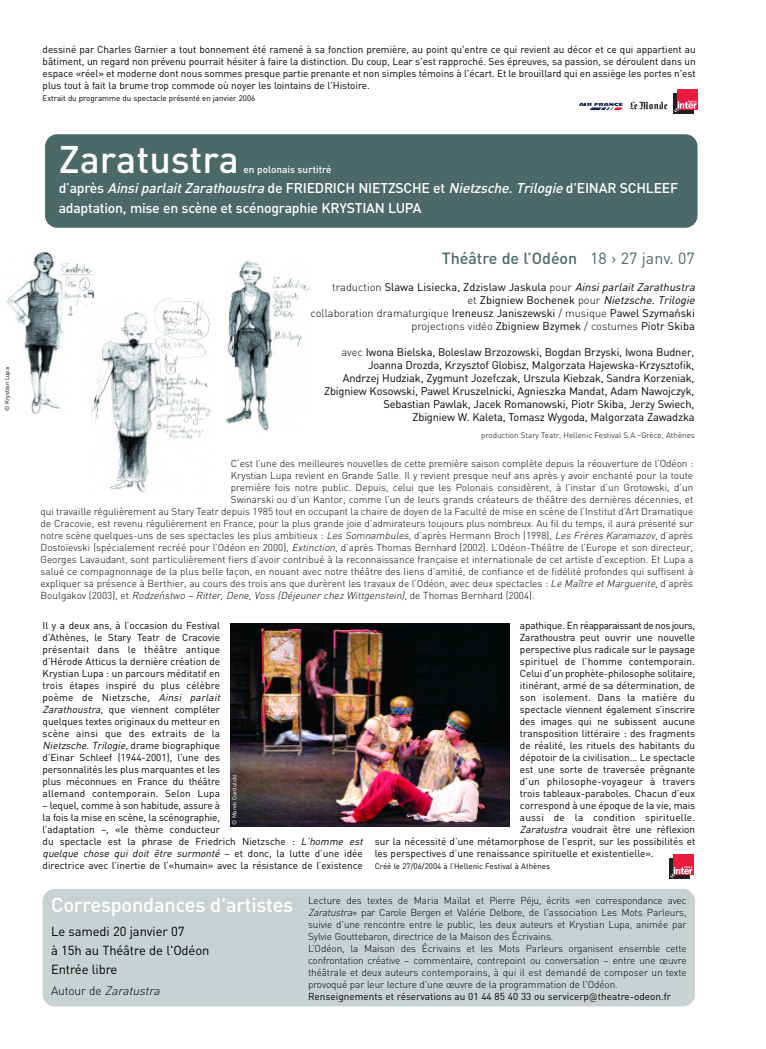
<style>
.page{position:relative;width:766px;height:1049px;background:#fff}
.page>*{position:absolute;margin:0;border:0;box-sizing:border-box;transform-origin:0 0}
.t1{font:500 38px "DIN";color:#fff}
.t2{font:500 20px "DIN";letter-spacing:-.01em;color:#fff}
.t3{font:500 16px "DIN";color:#4b6968}
.t4{font:500 14px/20.1px "DIN";letter-spacing:-.015em;color:#fff}
.t5{font:13px/19px "DIN";letter-spacing:-.01em;color:#000}
.t6{font:italic 300 12px "DIN";color:#000}
.t7{font:12px "DIN";color:#000}
.t8{font:11px/13px "DIN";letter-spacing:-.01em;color:#000;text-align:right}
.t9{font:300 10px/12px "DIN";letter-spacing:-.005em;color:#000}
.t10{font:10px/12px "DIN";color:#000}
.t11{font:10px "DIN";letter-spacing:.02em;color:#000}
.t12{font:italic 300 10px "DIN";color:#000}
.t13{font:10px "DIN";letter-spacing:-.035em;color:#000}
.t14{font:500 10px "DIN";color:#fff}
.t15{font:8px "DIN";letter-spacing:-.005em;color:#000}
.t16{font:300 8px "DIN";color:#000}
.t17{font:6px "DIN";color:#fff}
.t18{font:6px "DIN";color:#000}
.s1{font-style:italic}
.s2{font-weight:400}
.s3{font-weight:300}
.s4{font-style:normal}
.s5{font-family:"Gravur Condensed"}
</style>
<div class="page">
<img style="left:225px;top:259px;width:85px;height:171px">
<div style="left:43px;top:889px;width:651px;height:117px;background:#c9d2d2;border-radius:12px"></div>
<div style="left:45px;top:134px;width:652px;height:94px;background:#4b6968;border-radius:12px"></div>
<svg style="left:580px;top:102px;width:43px;height:9px"></svg>
<svg style="left:579px;top:103px;width:43px;height:7px"></svg>
<svg style="left:629px;top:89px;width:69px;height:25px"></svg>
<img style="left:230px;top:623px;width:280px;height:204px">
<svg style="left:669px;top:854px;width:25px;height:25px"></svg>
<img style="left:7px;top:252px;width:87px;height:162px">
<img style="left:87px;top:298px;width:125px;height:194px">
<p class="t18" style="left:4px;top:411px;width:45px;rotate:-90deg">© Krystian Lupa</p>
<p class="t10" style="left:43px;top:44px;width:654px;text-align:justify">dessiné par Charles Garnier a tout bonnement été ramené à sa fonction première, au point qu'entre ce qui revient au décor et ce qui appartient au bâtiment, un regard non prévenu pourrait hésiter à faire la distinction. Du coup, Lear s'est rapproché. Ses épreuves, sa passion, se déroulent dans un espace «réel» et moderne dont nous sommes presque partie prenante et non simples témoins à l'écart. Et le brouillard qui en assiège les portes n'est plus tout à fait la brume trop commode où noyer les lointains de l'Histoire.</p>
<p class="t15" style="left:43px;top:94px;width:214px">Extrait du programme du spectacle présenté en janvier 2006</p>
<h1 class="t1" style="left:59px;top:137px;width:182px">Zaratustra</h1>
<p class="t14" style="left:243px;top:163px;width:90px">en polonais surtitré</p>
<h3 class="t4" style="left:59px;top:178px;width:621px">d’après <span class="s1">AinsiparlaitZarathoustra</span>de FRIEDRICH NIETZSCHE et <span class="s1">Nietzsche.Trilogie</span>d'EINAR SCHLEEF adaptation, mise en scène et scénographie KRYSTIAN LUPA</h3>
<h3 class="t3" style="left:441px;top:249px;width:254px">Théâtre de l’Odéon <span class="s2">18 › 27 janv. 07</span></h3>
<p class="t8" style="left:310px;top:280px;width:388px"><span class="s3">traduction</span> Slawa Lisiecka, Zdzislaw Jaskula <span class="s3">pour</span> <span class="s1">Ainsi parlait Zarathustra<br></span><span class="s3">et</span> Zbigniew Bochenek <span class="s3">pour</span> <span class="s1">Nietzsche. Trilogie<br></span><span class="s3">collaboration dramaturgique</span> Ireneusz Janiszewski <span class="s3">/ musique</span> Pawel Szymanski <span class="s3">projections vidéo</span> Zbigniew Bzymek <span class="s3">/ costumes</span> Piotr Skiba</p>
<p class="t8" style="left:324px;top:345px;width:372px"><span class="s3">avec</span> Iwona Bielska, Boleslaw Brzozowski, Bogdan Brzyski, Iwona Budner, Joanna Drozda, Krzysztof Globisz, Malgorzata Hajewska-Krzysztofik,<br>Andrzej Hudziak, Zygmunt Jozefczak, Urszula Kiebzak, Sandra Korzeniak, Zbigniew Kosowski, Pawel Kruszelnicki, Agnieszka Mandat, Adam Nawojczyk, Sebastian Pawlak, Jacek Romanowski, Piotr Skiba, Jerzy Swiech,<br>Zbigniew W. Kaleta, Tomasz Wygoda, Malgorzata Zawadzka</p>
<p class="t16" style="left:481px;top:430px;width:215px">production Stary Teatr, Hellenic Festival S.A.–Grèce, Athènes</p>
<p class="t7" style="left:674px;top:306px;width:7px">´</p>
<p class="t9" style="left:231px;top:457px;width:464px">C’est l’une des meilleures nouvelles de cette première saison complète depuis la réouverture de l’Odéon :</p>
<p class="t9" style="left:231px;top:469px;width:463px">Krystian Lupa revient en Grande Salle. Il y revient presque neuf ans après y avoir enchanté pour la toute</p>
<p class="t9" style="left:231px;top:481px;width:464px">première fois notre public. Depuis, celui que les Polonais considèrent, à l’instar d’un Grotowski, d’un</p>
<p class="t9" style="left:231px;top:493px;width:464px">Swinarski ou d’un Kantor, comme l’un de leurs grands créateurs de théâtre des dernières décennies, et</p>
<p class="t9" style="left:41px;top:505px;width:654px">qui travaille régulièrement au Stary Teatr depuis 1985 tout en occupant la chaire de doyen de la Faculté de mise en scène de l’Institut d’Art Dramatique</p>
<p class="t9" style="left:41px;top:517px;width:654px">de Cracovie, est revenu régulièrement en France, pour la plus grande joie d’admirateurs toujours plus nombreux. Au fil du temps, il aura présenté sur</p>
<p class="t9" style="left:41px;top:529px;width:653px">notre scène quelques-uns de ses spectacles les plus ambitieux : <span class="s1">Les Somnambules</span>, d’après Hermann Broch (1998), <span class="s1">Les Frères Karamazov</span>, d’après</p>
<p class="t9" style="left:41px;top:541px;width:654px">Dostoïevski (spécialement recréé pour l’Odéon en 2000), <span class="s1">Extinction</span>, d’après Thomas Bernhard (2002). L’Odéon-Théâtre de l’Europe et son directeur,</p>
<p class="t9" style="left:41px;top:553px;width:654px">Georges Lavaudant, sont particulièrement fiers d’avoir contribué à la reconnaissance française et internationale de cet artiste d’exception. Et Lupa a</p>
<p class="t9" style="left:41px;top:565px;width:654px">salué ce compagnonnage de la plus belle façon, en nouant avec notre théâtre des liens d’amitié, de confiance et de fidélité profondes qui suffisent à</p>
<p class="t9" style="left:41px;top:577px;width:653px">expliquer sa présence à Berthier, au cours des trois ans que durèrent les travaux de l’Odéon, avec deux spectacles : <span class="s1">Le Maître etMarguerite</span>, d’après</p>
<p class="t12" style="left:41px;top:590px;width:495px"><span class="s4">B o u l g a kov ( 2 0 0 3 ) , e t</span> Rodzenstwo – Ritter, Dene, Voss (Déjeuner chez Wittgenstein)<span class="s4">, d e T h o m a s B e r n h a rd ( 2 0 0 4 ) .</span></p>
<p class="t6" style="left:158px;top:589px;width:10px">´</p>
<p class="t10" style="left:43px;top:619px;width:181px">Il y a deux ans, à l’occasion du Festival d’Athènes, le Stary Teatr de Cracovie présentait dans le théâtre antique d’Hérode Atticus la dernière création de Krystian Lupa : un parcours méditatif en trois étapes inspiré du plus célèbre poème de Nietzsche, <span class="s1">Ainsi parlait Zarathoustra</span>, que viennent compléter quelques textes originaux du metteur en scène ainsi que des extraits de la <span class="s1">Nietzsche.Trilogie</span>, d ra m e b i o g ra p h i q u e d’Einar Schleef (1944-2001), l’une des personnalités les plus marquantes et les plus méconnues en France du théâtre allemand contemporain. Selon Lupa</p>
<p class="t10" style="left:43px;top:799px;width:324px">– lequel, comme à son habitude, assure à<br>la fois la mise en scène, la scénographie,<br>l’adaptation –, «le thème conducteur<br>du spectacle est la phrase de Friedrich Nietzsche : <span class="s1">L’homme est quelque chose qui doit être surmonté</span> – e t d o n c , la l u tt e d ’ u n e i d é e directrice avec l’inertie de l’«humain» avec la résistance de l’existence</p>
<p class="t17" style="left:231px;top:825px;width:52px;rotate:-90deg">© Marek Gardulski</p>
<p class="t13" style="left:520px;top:619px;width:176px">apathique. En réapparaissant de nos jours,</p>
<p class="t10" style="left:520px;top:631px;width:177px">Zarathoustra peut ouvrir une nouvelle</p>
<p class="t10" style="left:520px;top:643px;width:177px">perspective plus radicale sur le paysage</p>
<p class="t11" style="left:520px;top:655px;width:177px">spirituel de l’homme contemporain.</p>
<p class="t10" style="left:520px;top:667px;width:177px">Celui d’un prophète-philosophe solitaire,</p>
<p class="t10" style="left:520px;top:679px;width:177px">itinérant, armé de sa détermination, de</p>
<p class="t11" style="left:520px;top:691px;width:177px">son isolement. Dans la matière du</p>
<p class="t10" style="left:520px;top:703px;width:177px">spectacle viennent également s’inscrire</p>
<p class="t10" style="left:520px;top:715px;width:177px">des images qui ne subissent aucune</p>
<p class="t10" style="left:520px;top:727px;width:177px">transposition littéraire : des fragments</p>
<p class="t10" style="left:520px;top:739px;width:177px">de réalité, les rituels des habitants du</p>
<p class="t10" style="left:520px;top:751px;width:177px">dépotoir de la civilisation… Le spectacle</p>
<p class="t10" style="left:520px;top:763px;width:177px">est une sorte de traversée prégnante</p>
<p class="t11" style="left:520px;top:775px;width:177px">d’un philosophe-voyageur à travers</p>
<p class="t10" style="left:520px;top:787px;width:177px">trois tableaux-paraboles. Chacun d’eux</p>
<p class="t10" style="left:520px;top:799px;width:177px">correspond à une époque de la vie, mais</p>
<p class="t11" style="left:520px;top:811px;width:177px">aussi de la condition spirituelle.</p>
<p class="t10" style="left:520px;top:823px;width:177px"><span class="s1">Zaratustra</span> voudrait être une réflexion</p>
<p class="t10" style="left:375px;top:835px;width:322px">sur la nécessité d’une métamorphose de l’esprit, sur les possibilités et</p>
<p class="t10" style="left:375px;top:847px;width:280px">les perspectives d’une renaissance spirituelle et existentielle».</p>
<p class="t15" style="left:375px;top:861px;width:177px">Créé le 27/06/2004 à l’Hellenic Festival à Athènes</p>
<h2 class="t2" style="left:51px;top:893px;width:244px">Correspondances d'artistes</h2>
<h3 class="t5" style="left:51px;top:922px;width:160px">Le samedi 20 janvier 07<br>à 15h au Théâtre de l'Odéon<br>Entrée libre</h3>
<p class="t6" style="left:51px;top:983px;width:113px"><span class="s4">A u t o u r d e</span> Zaratustra</p>
<p class="t9" style="left:308px;top:895px;width:380px">Lecture des textes de Maria Maïlat et Pierre Péju, écrits «en correspondance avec <span class="s1">Zaratustra</span>» par Carole Bergen et Valérie Delbore, de l'association Les Mots Parleurs, suivie d'une rencontre entre le public, les deux auteurs et Krystian Lupa, animée par Sylvie Gouttebaron, directrice de la Maison des Écrivains.<br>L’Odéon, la Maison des Écrivains et les Mots Parleurs organisent ensemble cette confrontation créative – commentaire, contrepoint ou conversation – entre une œuvre théâtrale et deux auteurs contemporains, à qui il est demandé de composer un texte provoqué par leur lecture d'une œuvre de la programmation de l'Odéon.<br><span class="s2">Renseignements et réservations au 01 44 85 40 33 ou servicerp</span><span class="s5">@</span><span class="s2">theatre-odeon.fr</span></p>
</div>
